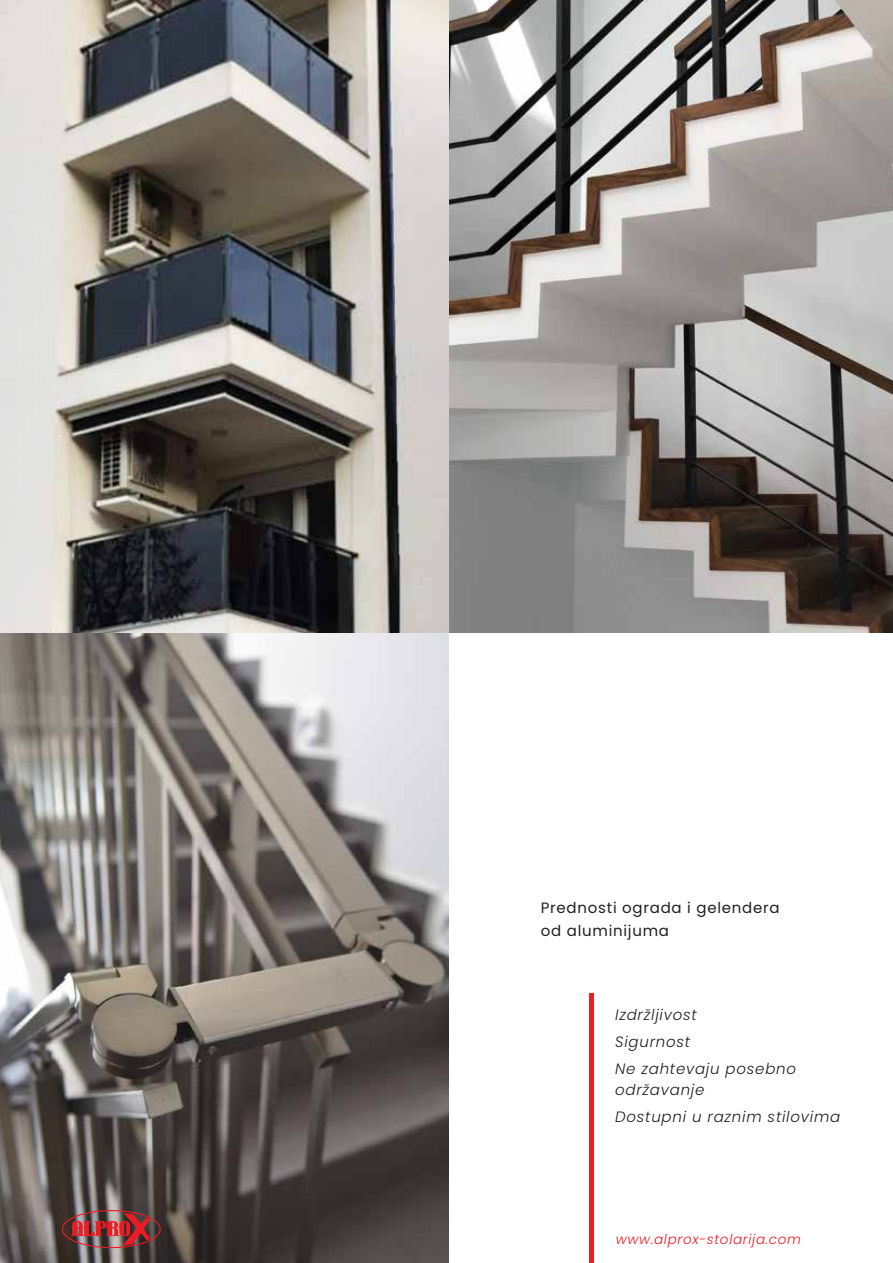
<style>
.page{position:relative;width:893px;height:1263px;background:#fff}
.page>*{position:absolute;margin:0;border:0;box-sizing:border-box;transform-origin:0 0}
.t1{font:italic 300 15px/27px "Poppins";letter-spacing:.05em;color:#231f20}
.t2{font:15px/22.5px "Poppins";letter-spacing:.05em;color:#231f20}
.t3{font:italic 300 13.5px "Poppins";letter-spacing:.05em;color:#ed1d24}
</style>
<div class="page">
<hr style="left:589px;top:994px;width:4px;height:269px;background:#ed1d24">
<img style="left:449px;top:0;width:444px;height:632px">
<img style="left:0;top:0;width:449px;height:1263px">
<div style="left:62px;top:1210px;width:99px;height:38px;border:1px solid #ed1c24;border-radius:50%"></div>
<svg style="left:71px;top:1213px;width:79px;height:32px;background:#994447"></svg>
<p class="t2" style="left:541px;top:897px;width:240px">Prednosti ograda i gelendera od aluminijuma</p>
<p class="t1" style="left:615px;top:1001px;width:182px">Izdržljivost<br>Sigurnost<br>Ne zahtevaju posebno</p>
<p class="t1" style="left:615px;top:1076px;width:227px">održavanje<br>Dostupni u raznim stilovima</p>
<p class="t3" style="left:616px;top:1231px;width:187px">www.alprox-stolarija.com</p>
</div>
